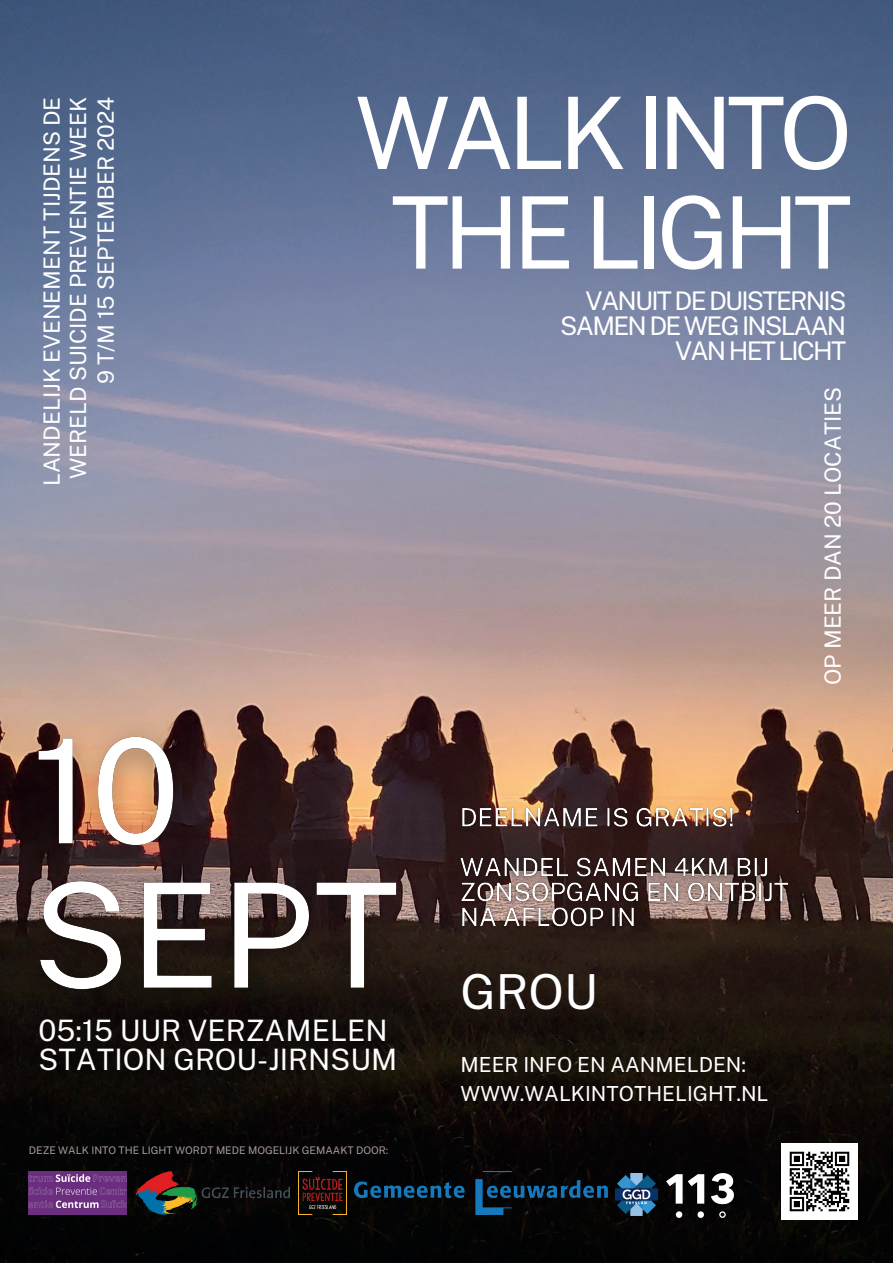
<style>
.page{position:relative;width:893px;height:1263px;background:#fff}
.page>*{position:absolute;margin:0;border:0;box-sizing:border-box;transform-origin:0 0}
.t1{font:99.98px/99.6px "Public Sans";letter-spacing:-.07em;color:#fff;text-align:center}
.t2{font:48.22px "Public Sans";color:#fff}
.t3{font:29.47px/29.2px "Public Sans";color:#fff}
.t4{font:25.72px/25.3px "Public Sans";letter-spacing:-.07em;color:#fff;text-align:right}
.t5{font:22.35px "Public Sans";color:#fff}
.t6{font:20.7px/28.7px "Public Sans";color:#fff}
.t7{font:10.5px "Public Sans";color:#a49799}
</style>
<div class="page">
<img style="left:0;top:0;width:893px;height:1263px">
<img style="left:29px;top:1171px;width:97px;height:43px">
<img style="left:781px;top:1143px;width:77px;height:76px">
<img style="left:134px;top:1171px;width:156px;height:43px">
<img style="left:355px;top:1171px;width:252px;height:43px">
<img style="left:616px;top:1174px;width:41px;height:41px">
<img style="left:298px;top:1172px;width:48px;height:42px">
<img style="left:666px;top:1174px;width:67px;height:43px">
<img style="left:2px;top:706px;width:430px;height:326px">
<img style="left:455px;top:802px;width:339px;height:131px">
<p class="t5" style="left:36px;top:486px;width:391px;rotate:-90deg">LANDELIJK EVENEMENT TIJDENS DE</p>
<p class="t5" style="left:62px;top:479px;width:384px;rotate:-90deg">WERELD SUICIDE PREVENTIE WEEK</p>
<p class="t5" style="left:90px;top:384px;width:289px;rotate:-90deg">9 T/M 15 SEPTEMBER 2024</p>
<h1 class="t1" style="left:355px;top:77px;width:499px">WALK INTO<br>THE LIGHT</h1>
<p class="t4" style="left:560px;top:286px;width:287px">VANUIT DE DUISTERNIS<br>SAMEN DE WEG INSLAAN<br>VAN HET LICHT</p>
<h2 class="t2" style="left:460px;top:956px;width:139px">GROU</h2>
<p class="t5" style="left:816px;top:685px;width:299px;rotate:-90deg">OP MEER DAN 20 LOCATIES</p>
<h3 class="t3" style="left:38px;top:1013px;width:360px">05:15 UUR VERZAMELEN<br>STATION GROU-JIRNSUM</h3>
<p class="t7" style="left:29px;top:1142px;width:361px">DEZE WALK INTO THE LIGHT WORDT MEDE MOGELIJK GEMAAKT DOOR:</p>
<p class="t6" style="left:460px;top:1049px;width:309px">MEER INFO EN AANMELDEN:<br>WWW.WALKINTOTHELIGHT.NL</p>
</div>
